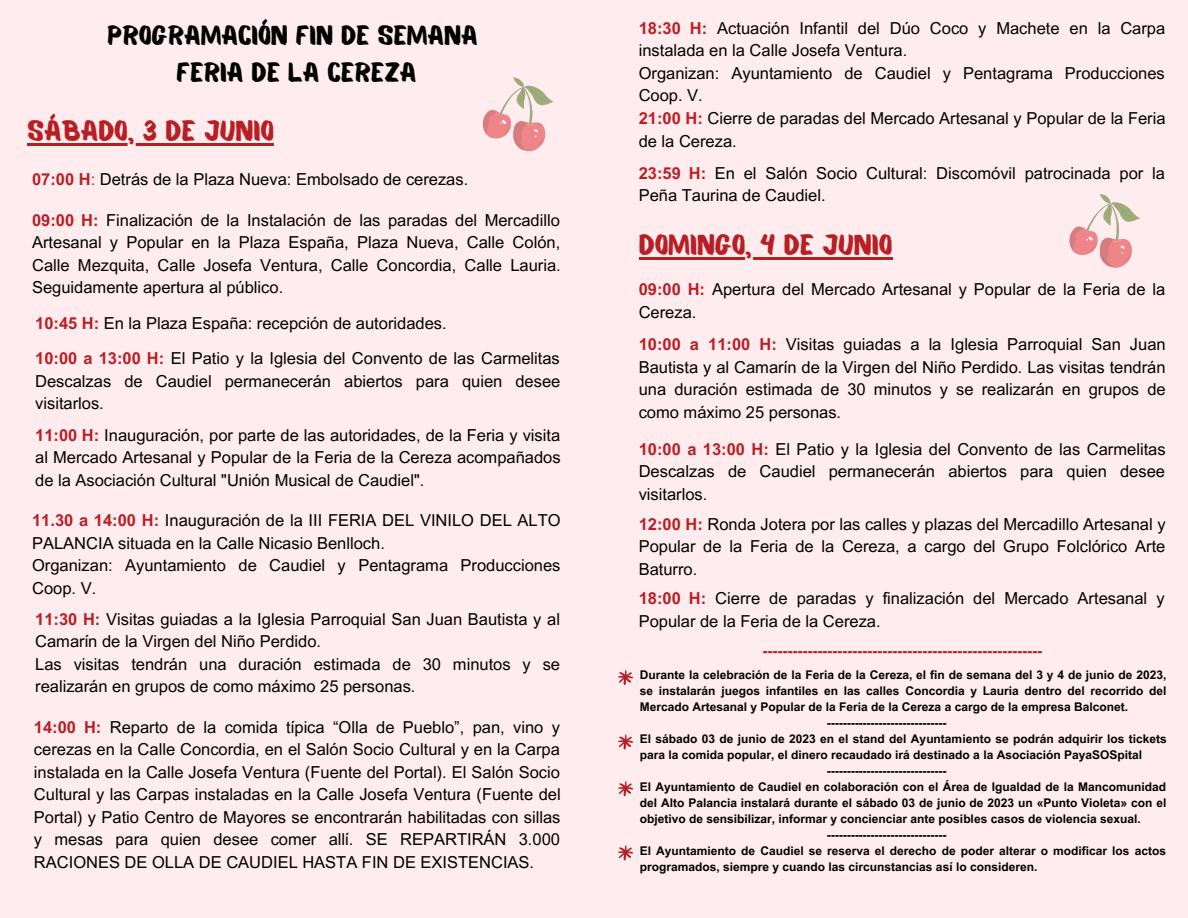
<style>
.page{position:relative;width:1188px;height:918px;background:#ffecee}
.page>*{position:absolute;margin:0;border:0;box-sizing:border-box;transform-origin:0 0}
.t1{font:28.5px "Balmy";color:#b81f24}
.t2{font:27px "Balmy";color:#000}
.t3{font:16.5px/22.5px "Arial MT Pro";color:#000}
.t4{font:700 15px "Arial MT Pro";color:#b81f24}
.t5{font:700 12px/16px "Arial MT Pro";color:#000;text-align:justify}
.s1{font-weight:700;color:#b81f24}
.s2{color:#b81f24}
</style>
<div class="page">
<svg style="left:483px;top:77px;width:71px;height:75px"></svg>
<hr style="left:27px;top:144px;width:247px;height:2px;background:#b81f24">
<svg style="left:618px;top:781px;width:15px;height:16px"></svg>
<svg style="left:618px;top:734px;width:15px;height:16px"></svg>
<svg style="left:618px;top:670px;width:15px;height:15px"></svg>
<hr style="left:639px;top:258px;width:253px;height:2px;background:#b81f24">
<svg style="left:618px;top:845px;width:15px;height:16px"></svg>
<svg style="left:1069px;top:194px;width:71px;height:74px"></svg>
<p class="t2" style="left:107px;top:25px;width:372px">PROGRAMACIÓN FIN DE SEMANA</p>
<p class="t2" style="left:177px;top:62px;width:241px">FERIA DE LA CEREZA</p>
<p class="t1" style="left:27px;top:120px;width:248px">SÁBADO, 3 DE JUNIO</p>
<p class="t3" style="left:32px;top:170px;width:438px"><span class="s1">07:00 H</span><span class="s2">:</span> Detrás de la Plaza Nueva: Embolsado de cerezas.</p>
<p class="t3" style="left:32px;top:211px;width:530px;text-align:justify"><span class="s1">09:00 H:</span> Finalización de la Instalación de las paradas del Mercadillo Artesanal y Popular en la Plaza España, Plaza Nueva, Calle Colón, Calle Mezquita, Calle Josefa Ventura, Calle Concordia, Calle Lauria.<br>Seguidamente apertura al público.</p>
<p class="t3" style="left:35px;top:314px;width:413px"><span class="s1">10:45 H:</span> En la Plaza España: recepción de autoridades.</p>
<p class="t3" style="left:35px;top:349px;width:527px;text-align:justify"><span class="s1">10:00 a 13:00 H:</span> El Patio y la Iglesia del Convento de las Carmelitas Descalzas de Caudiel permanecerán abiertos para quien desee visitarlos.</p>
<p class="t3" style="left:35px;top:426px;width:527px;text-align:justify"><span class="s1">11:00 H:</span> Inauguración, por parte de las autoridades, de la Feria y visita al Mercado Artesanal y Popular de la Feria de la Cereza acompañados de la Asociación Cultural "Unión Musical de Caudiel".</p>
<p class="t3" style="left:32px;top:511px;width:530px"><span class="s1">11.30 a 14:00 H:</span> Inauguración de la III FERIA DEL VINILO DEL ALTO<br>PALANCIA situada en la Calle Nicasio Benlloch.</p>
<p class="t3" style="left:32px;top:556px;width:530px">Organizan: Ayuntamiento de Caudiel y Pentagrama Producciones<br>Coop. V.</p>
<p class="t3" style="left:35px;top:610px;width:526px"><span class="s1">11:30 H:</span> Visitas guiadas a la Iglesia Parroquial San Juan Bautista y al<br>Camarín de la Virgen del Niño Perdido.</p>
<p class="t3" style="left:35px;top:655px;width:526px">Las visitas tendrán una duración estimada de 30 minutos y se realizarán en grupos de como máximo 25 personas.</p>
<p class="t3" style="left:34px;top:718px;width:528px;text-align:justify"><span class="s1">14:00 H:</span> Reparto de la comida típica “Olla de Pueblo”, pan, vino y cerezas en la Calle Concordia, en el Salón Socio Cultural y en la Carpa instalada en la Calle Josefa Ventura (Fuente del Portal). El Salón Socio Cultural y las Carpas instaladas en la Calle Josefa Ventura (Fuente del Portal) y Patio Centro de Mayores se encontrarán habilitadas con sillas y mesas para quien desee comer allí. SE REPARTIRÁN 3.000<br>RACIONES DE OLLA DE CAUDIEL HASTA FIN DE EXISTENCIAS.</p>
<p class="t3" style="left:639px;top:19px;width:528px"><span class="s1">18:30 H:</span> Actuación Infantil del Dúo Coco y Machete en la Carpa instalada en la Calle Josefa Ventura.</p>
<p class="t3" style="left:639px;top:64px;width:528px">Organizan: Ayuntamiento de Caudiel y Pentagrama Producciones<br>Coop. V.</p>
<p class="t3" style="left:639px;top:109px;width:528px"><span class="s1">21:00 H:</span> Cierre de paradas del Mercado Artesanal y Popular de la Feria de la Cereza.</p>
<p class="t3" style="left:639px;top:164px;width:528px"><span class="s1">23:59 H:</span> En el Salón Socio Cultural: Discomóvil patrocinada por la<br>Peña Taurina de Caudiel.</p>
<p class="t1" style="left:639px;top:234px;width:255px">DOMINGO, 4 DE JUNIO</p>
<p class="t3" style="left:639px;top:280px;width:528px"><span class="s1">09:00 H:</span> Apertura del Mercado Artesanal y Popular de la Feria de la<br>Cereza.</p>
<p class="t3" style="left:639px;top:335px;width:528px;text-align:justify"><span class="s1">10:00 a 11:00 H:</span> Visitas guiadas a la Iglesia Parroquial San Juan Bautista y al Camarín de la Virgen del Niño Perdido. Las visitas tendrán una duración estimada de 30 minutos y se realizarán en grupos de como máximo 25 personas.</p>
<p class="t3" style="left:639px;top:440px;width:528px;text-align:justify"><span class="s1">10:00 a 13:00 H:</span> El Patio y la Iglesia del Convento de las Carmelitas Descalzas de Caudiel permanecerán abiertos para quien desee visitarlos.</p>
<p class="t3" style="left:639px;top:515px;width:528px;text-align:justify"><span class="s1">12:00 H:</span> Ronda Jotera por las calles y plazas del Mercadillo Artesanal y Popular de la Feria de la Cereza, a cargo del Grupo Folclórico Arte Baturro.</p>
<p class="t3" style="left:639px;top:589px;width:527px"><span class="s1">18:00 H:</span> Cierre de paradas y finalización del Mercado Artesanal y<br>Popular de la Feria de la Cereza.</p>
<p class="t5" style="left:640px;top:668px;width:528px">Durante la celebración de la Feria de la Cereza, el fin de semana del 3 y 4 de junio de 2023, se instalarán juegos infantiles en las calles Concordia y Lauria dentro del recorrido del Mercado Artesanal y Popular de la Feria de la Cereza a cargo de la empresa Balconet.</p>
<p class="t5" style="left:827px;top:716px;width:121px">------------------------------</p>
<p class="t5" style="left:640px;top:732px;width:528px">El sábado 03 de junio de 2023 en el stand del Ayuntamiento se podrán adquirir los tickets para la comida popular, el dinero recaudado irá destinado a la Asociación PayaSOSpital</p>
<p class="t5" style="left:827px;top:764px;width:121px">------------------------------</p>
<p class="t5" style="left:640px;top:780px;width:528px">El Ayuntamiento de Caudiel en colaboración con el Área de Igualdad de la Mancomunidad del Alto Palancia instalará durante el sábado 03 de junio de 2023 un «Punto Violeta» con el objetivo de sensibilizar, informar y concienciar ante posibles casos de violencia sexual.</p>
<p class="t5" style="left:827px;top:828px;width:121px">------------------------------</p>
<p class="t5" style="left:640px;top:844px;width:528px">El Ayuntamiento de Caudiel se reserva el derecho de poder alterar o modificar los actos programados, siempre y cuando las circunstancias así lo consideren.</p>
<p class="t4" style="left:762px;top:645px;width:281px">--------------------------------------------------------</p>
</div>
